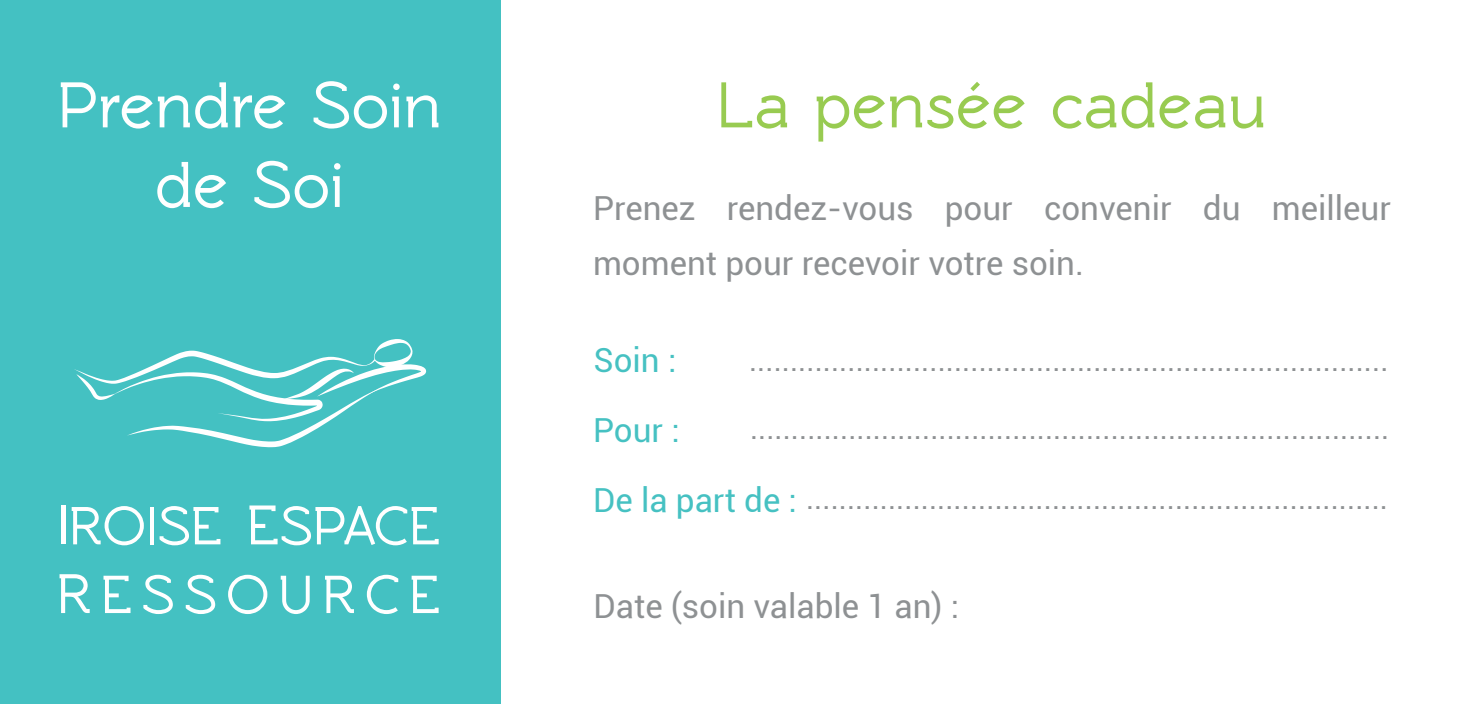
<style>
.page{position:relative;width:1484px;height:704px;background:#fff}
.page>*{position:absolute;margin:0;border:0;box-sizing:border-box;transform-origin:0 0}
.t1{font:700 66.25px "Rawengulk";color:#fff}
.t2{font:700 66.25px "Rawengulk";color:#98cb51}
.t3{font:700 55px/68.8px "Rawengulk";color:#fff}
.t4{font:33.25px/55px "Roboto";color:#8e9193}
.t5{font:33.25px/69.5px "Roboto";color:#46c1c2}
.t6{font:30.5px "Roboto";color:#8e9193}
.s1{font-size:57.25px}
.s2{font-size:33.25px;color:#46c1c2}
</style>
<div class="page">
<div style="left:0;top:0;width:501px;height:704px;background:#44c1c2"></div>
<svg style="left:74px;top:339px;width:352px;height:108px"></svg>
<h1 class="t1" style="left:58px;top:68px;width:385px">Prendre Soin</h1>
<h1 class="t2" style="left:716px;top:68px;width:551px">La pensée cadeau</h1>
<h1 class="t1" style="left:155px;top:148px;width:191px">de Soi</h1>
<p class="t4" style="left:593px;top:179px;width:799px">Prenez rendez-vous pour convenir du meilleur moment pour recevoir votre soin.</p>
<h2 class="t3" style="left:57px;top:491px;width:385px"><span class="s1">I</span>ROISE <span class="s1">E</span>SPACE<br><span class="s1">R</span>ESSOURCE</h2>
<p class="t5" style="left:593px;top:324px;width:88px">Soin :<br>Pour :</p>
<p class="t6" style="left:749px;top:338px;width:641px">..............................................................................</p>
<p class="t6" style="left:750px;top:407px;width:641px">..............................................................................</p>
<p class="t6" style="left:593px;top:476px;width:796px"><span class="s2">De la part de :</span> .......................................................................</p>
<p class="t4" style="left:593px;top:577px;width:367px">Date (soin valable 1 an) :</p>
</div>
